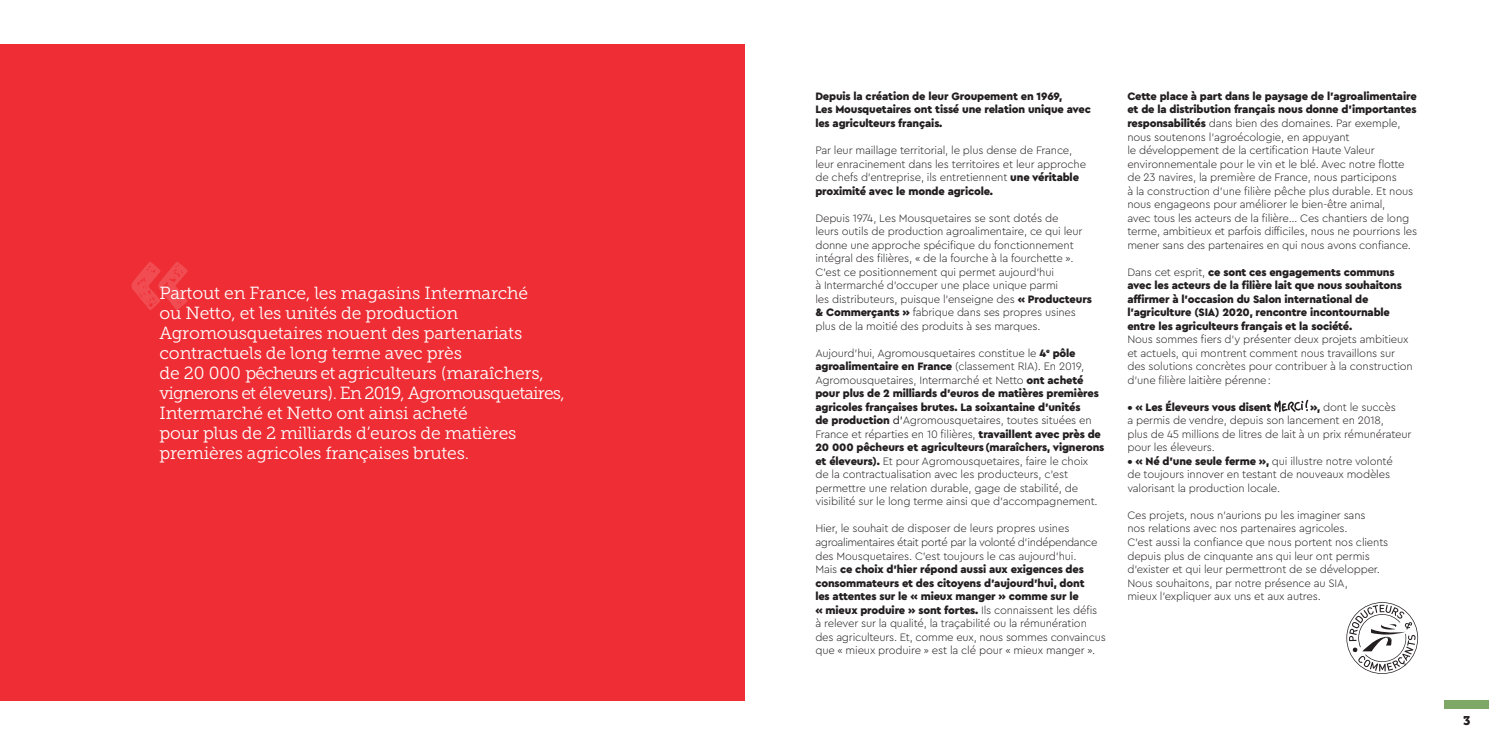
<style>
.page{position:relative;width:1489px;height:745px;background:#fff}
.page>*{position:absolute;margin:0;border:0;box-sizing:border-box;transform-origin:0 0}
.t1{font:17.5px/20px "Museo Slab 300";letter-spacing:-.01em;color:#fff}
.t2{font:12.5px "Museo Slab 900";color:#231f20}
.t3{font:300 11.25px/13.5px "Cera Pro";letter-spacing:-.015em;color:#231f20}
.t4{font:900 11.25px/13.5px "Cera Pro";letter-spacing:-.015em;color:#231f20}
.s1{font-weight:900}
.s2{font-weight:400}
.s3{font-weight:300}
</style>
<div class="page">
<div style="left:0;top:44px;width:744px;height:656px;background:#ee2d34"></div>
<svg style="left:1346px;top:602px;width:71px;height:71px"></svg>
<svg style="left:131px;top:262px;width:57px;height:48px"></svg>
<div style="left:1444px;top:700px;width:44px;height:8px;background:#7ea866"></div>
<svg style="left:1274px;top:399px;width:34px;height:13px"></svg>
<p class="t1" style="left:159px;top:283px;width:370px">Partout en France, les magasins Intermarché</p>
<p class="t1" style="left:159px;top:303px;width:406px">ou Netto, et les unités de production Agromousquetaires nouent des partenariats contractuels de long terme avec près<br>de 20 000 pêcheurs et agriculteurs (maraîchers, vignerons et éleveurs). En 2019, Agromousquetaires, Intermarché et Netto ont ainsi acheté<br>pour plus de 2 milliards d’euros de matières premières agricoles françaises brutes.</p>
<p class="t4" style="left:815px;top:89px;width:277px">Depuis la création de leur Groupement en 1969,<br>Les Mousquetaires ont tissé une relation unique avec les agriculteurs français.</p>
<p class="t3" style="left:815px;top:143px;width:272px">Par leur maillage territorial, le plus dense de France, leur enracinement dans les territoires et leur approche de chefs d’entreprise, ils entretiennent <span class="s1">une véritable proximité avec le monde agricole.</span></p>
<p class="t3" style="left:815px;top:210px;width:268px">Depuis 1974, Les Mousquetaires se sont dotés de leurs outils de production agroalimentaire, ce qui leur donne une approche spécifique du fonctionnement intégral des filières, « de la fourche à la fourchette ».</p>
<p class="t3" style="left:815px;top:264px;width:278px">C’est ce positionnement qui permet aujourd’hui<br>à Intermarché d’occuper une place unique parmi<br>les distributeurs, puisque l’enseigne des <span class="s1">« Producteurs &amp; Commerçants »</span> fabrique dans ses propres usines plus de la moitié des produits à ses marques.</p>
<p class="t3" style="left:815px;top:345px;width:290px">Aujourd’hui, Agromousquetaires constitue le <span class="s1">4</span><sup>e</sup> <span class="s1">pôle agroalimentaire en France</span> (classement RIA). En 2019, Agromousquetaires, Intermarché et Netto <span class="s1">ont acheté pour plus de 2 milliards d’euros de matières premières agricoles françaises brutes. La soixantaine d’unités<br>de production</span> <span class="s2">d’</span>Agromousquetaires, toutes situées en France et réparties en 10 filières, <span class="s1">travaillent avec près de 20 000 pêcheurs et agriculteurs (maraîchers, vignerons et éleveurs).</span> Et pour Agromousquetaires, faire le choix de la contractualisation avec les producteurs, c’est permettre une relation durable, gage de stabilité, de visibilité sur le long terme ainsi que d’accompagnement.</p>
<p class="t3" style="left:815px;top:521px;width:292px">Hier, le souhait de disposer de leurs propres usines agroalimentaires était porté par la volonté d’indépendance des Mousquetaires. C’est toujours le cas aujourd’hui.<br>Mais <span class="s1">ce choix d’hier répond aussi aux exigences des consommateurs et des citoyens d’aujourd’hui, dont<br>les attentes sur le « mieux manger » comme sur le<br>« mieux produire » sont fortes.</span> Ils connaissent les défis à relever sur la qualité, la traçabilité ou la rémunération des agriculteurs. Et, comme eux, nous sommes convaincus que « mieux produire » est la clé pour « mieux manger ».</p>
<p class="t3" style="left:1127px;top:89px;width:291px"><span class="s1">Cette place à part dans le paysage de l’agroalimentaire et de la distribution français nous donne d’importantes responsabilités</span> dans bien des domaines. Par exemple, nous soutenons l’agroécologie, en appuyant<br>le développement de la certification Haute Valeur environnementale pour le vin et le blé. Avec notre flotte de 23 navires, la première de France, nous participons<br>à la construction d’une filière pêche plus durable. Et nous nous engageons pour améliorer le bien-être animal,<br>avec tous les acteurs de la filière… Ces chantiers de long terme, ambitieux et parfois difficiles, nous ne pourrions les mener sans des partenaires en qui nous avons confiance.</p>
<p class="t4" style="left:1127px;top:264px;width:276px"><span class="s3">Dans cet esprit,</span> ce sont ces engagements communs avec les acteurs de la filière lait que nous souhaitons affirmer à l’occasion du Salon international de l’agriculture (SIA) 2020, rencontre incontournable entre les agriculteurs français et la société.</p>
<p class="t3" style="left:1127px;top:332px;width:287px">Nous sommes fiers d’y présenter deux projets ambitieux et actuels, qui montrent comment nous travaillons sur des solutions concrètes pour contribuer à la construction d’une filière laitière pérenne :</p>
<p class="t4" style="left:1127px;top:399px;width:145px">• « Les Éleveurs vous disent</p>
<p class="t3" style="left:1127px;top:399px;width:285px;text-indent:183px"><span class="s1">»,</span> dont le succès<br>a permis de vendre, depuis son lancement en 2018,<br>plus de 45 millions de litres de lait à un prix rémunérateur pour les éleveurs.</p>
<p class="t3" style="left:1127px;top:453px;width:267px"><span class="s1">• « Né d’une seule ferme »,</span> qui illustre notre volonté de toujours innover en testant de nouveaux modèles valorisant la production locale.</p>
<p class="t3" style="left:1127px;top:507px;width:262px">Ces projets, nous n’aurions pu les imaginer sans<br>nos relations avec nos partenaires agricoles.<br>C’est aussi la confiance que nous portent nos clients depuis plus de cinquante ans qui leur ont permis d’exister et qui leur permettront de se développer.<br>Nous souhaitons, par notre présence au SIA,<br>mieux l’expliquer aux uns et aux autres.</p>
<p class="t2" style="left:1462px;top:713px;width:9px">3</p>
</div>
